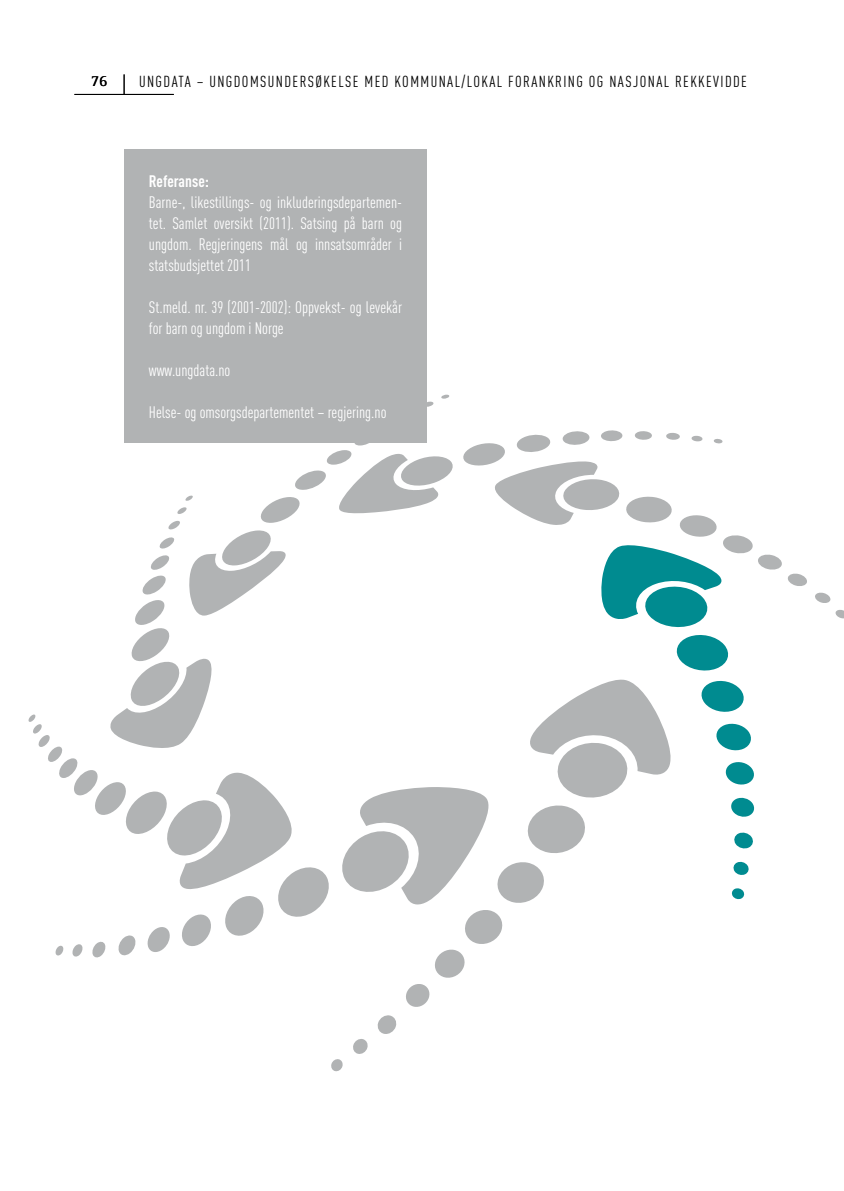
<style>
.page{position:relative;width:844px;height:1191px;background:#fff}
.page>*{position:absolute;margin:0;border:0;box-sizing:border-box;transform-origin:0 0}
.t1{font:16.45px/21px "DIN Cond";color:#fff;text-align:justify}
.t2{font:700 16.45px "DIN Cond";color:#fff}
.t3{font:15.75px "DIN Cond";letter-spacing:.09em;color:#000}
.t4{font:15.75px "Rotis Serif";color:#000}
</style>
<div class="page">
<svg style="left:377px;top:1015px;width:20px;height:19px"></svg>
<svg style="left:331px;top:1059px;width:12px;height:12px"></svg>
<svg style="left:353px;top:1039px;width:15px;height:15px"></svg>
<svg style="left:815px;top:592px;width:28px;height:27px"></svg>
<svg style="left:28px;top:395px;width:779px;height:612px"></svg>
<div style="left:124px;top:149px;width:303px;height:294px;background:#b1b3b4"></div>
<hr style="left:74px;top:94px;width:100px;height:1px;background:#000">
<svg style="left:124px;top:74px;width:1px;height:20px"></svg>
<p class="t4" style="left:91px;top:71px;width:18px">76</p>
<p class="t3" style="left:139px;top:72px;width:88px">UNGDATA – Ungdomsunders</p>
<p class="t3" style="left:315px;top:72px;width:58px">økelse med</p>
<p class="t3" style="left:394px;top:72px;width:10px">kommuna</p>
<p class="t3" style="left:454px;top:72px;width:69px">l/lokal forankring</p>
<p class="t3" style="left:588px;top:72px;width:95px">ognasjonal rekkevidde</p>
<p class="t2" style="left:149px;top:171px;width:62px">Referanse:</p>
<p class="t1" style="left:149px;top:191px;width:255px">Barne-, likestillings- og inkluderingsdepartemen&shy;tet. Samlet oversikt (2011). Satsing på barn og ungdom. Regjeringens mål og innsatsområder i statsbudsjettet 2011</p>
<p class="t1" style="left:149px;top:296px;width:254px">St.meld. nr. 39 (2001-2002): Oppvekst- og levekår for barn og ungdom i Norge</p>
<p class="t1" style="left:149px;top:359px;width:83px">www.ungdata.no</p>
<p class="t1" style="left:149px;top:401px;width:239px">Helse- og omsorgsdepartementet – regjering.no</p>
</div>
